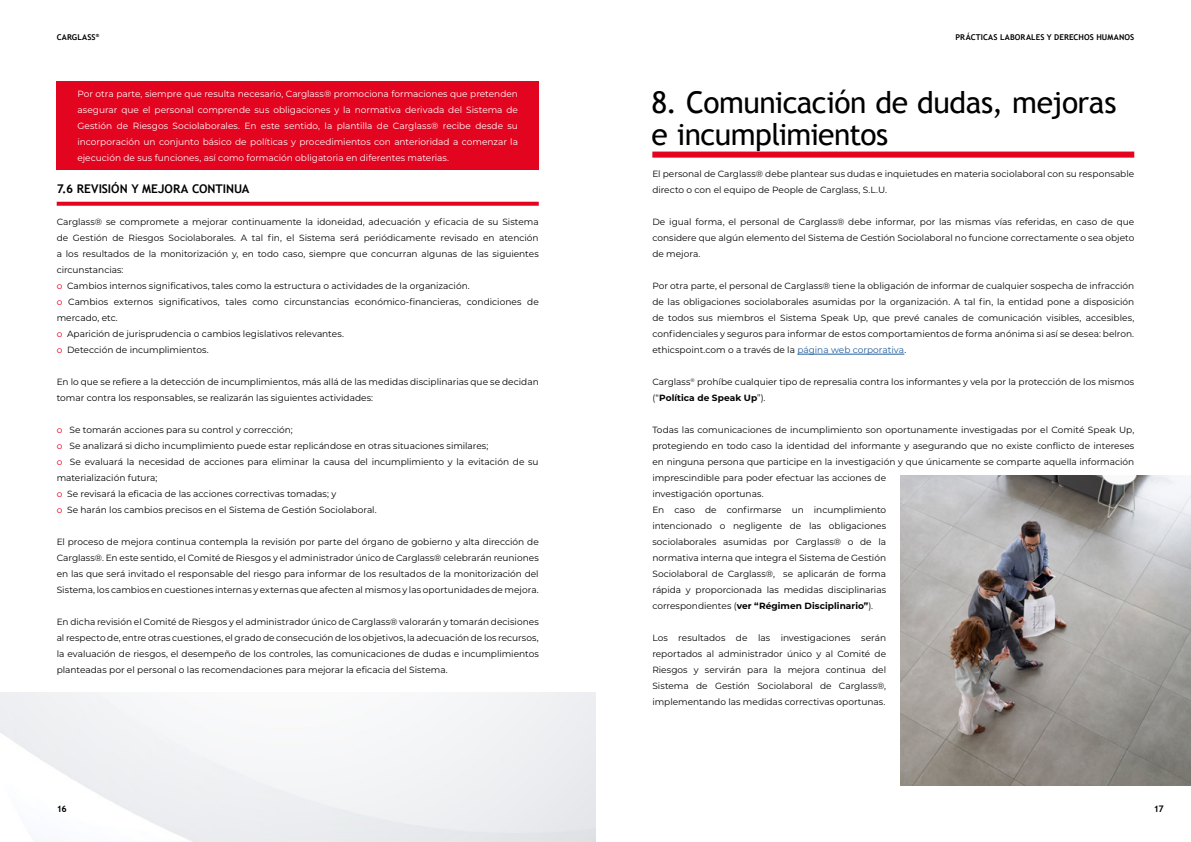
<style>
.page{position:relative;width:1191px;height:842px;background:#fff}
.page>*{position:absolute;margin:0;border:0;box-sizing:border-box;transform-origin:0 0}
.t1{font:30px/32px "Trebuchet MS";letter-spacing:-.02em;color:#000}
.t2{font:700 12px "Trebuchet MS";color:#000}
.t3{font:9px/16px "Montserrat";color:#000}
.t4{font:100 9px/16px "Montserrat";color:#000}
.t5{font:9px/16px "Montserrat";color:#fff;text-align:justify}
.t6{font:700 9px "Trebuchet MS";color:#000}
.t7{font:700 8px "Trebuchet MS";letter-spacing:.015em;color:#000}
.s1{color:#e30420}
.s2{font-weight:100}
.s3{font-weight:400;color:#e30420}
.s4{color:#215e9e}
.s5{font-weight:700}
</style>
<div class="page">
<div style="left:57px;top:81px;width:482px;height:89px;background:#e30420"></div>
<svg style="left:57px;top:202px;width:482px;height:4px;background:#e4142f"></svg>
<img style="left:900px;top:475px;width:291px;height:310px">
<div style="left:652px;top:152px;width:482px;height:6px;background:#e30420"></div>
<hr style="left:797px;top:354px;width:107px;height:1px;background:#215e9e">
<p class="t7" style="left:57px;top:32px;width:44px">CARGLASS<sup>®</sup></p>
<p class="t5" style="left:77px;top:86px;width:442px">Por otra parte, siempre que resulta necesario, Carglass® promociona formaciones que pretenden asegurar que el personal comprende sus obligaciones y la normativa derivada del Sistema de Gestión de Riesgos Sociolaborales. En este sentido, la plantilla de Carglass® recibe desde su incorporación un conjunto básico de políticas y procedimientos con anterioridad a comenzar la ejecución de sus funciones, así como formación obligatoria en diferentes materias.</p>
<h2 class="t2" style="left:57px;top:181px;width:194px">7.6 REVISIÓN Y MEJORA CONTINUA</h2>
<p class="t3" style="left:57px;top:214px;width:483px">Carglass® se compromete a mejorar continuamente la idoneidad, adecuación y eficacia de su Sistema de Gestión de Riesgos Sociolaborales. A tal fin, el Sistema será periódicamente revisado en atención a los resultados de la monitorización y, en todo caso, siempre que concurran algunas de las siguientes circunstancias:<br><span class="s1">o</span> <span class="s2">Cambios internos significativos, tales como la estructura o actividades de la organización.<br></span><span class="s1">o</span> <span class="s2">Cambios externos significativos, tales como circunstancias económico-financieras, condiciones de mercado, etc.<br></span><span class="s1">o</span> <span class="s2">Aparición de jurisprudencia o cambios legislativos relevantes.<br></span><span class="s1">o</span> <span class="s2">Detección de incumplimientos.</span></p>
<p class="t4" style="left:57px;top:374px;width:483px">En lo que se refiere a la detección de incumplimientos, más allá de las medidas disciplinarias que se decidan tomar contra los responsables, se realizarán las siguientes actividades:</p>
<p class="t4" style="left:57px;top:422px;width:483px"><span class="s3">o</span> Se tomarán acciones para su control y corrección;<br><span class="s3">o</span> Se analizará si dicho incumplimiento puede estar replicándose en otras situaciones similares;<br><span class="s3">o</span> Se evaluará la necesidad de acciones para eliminar la causa del incumplimiento y la evitación de su materialización futura;<br><span class="s3">o</span> Se revisará la eficacia de las acciones correctivas tomadas; y<br><span class="s3">o</span> Se harán los cambios precisos en el Sistema de Gestión Sociolaboral.</p>
<p class="t4" style="left:57px;top:534px;width:483px;text-align:justify">El proceso de mejora continua contempla la revisión por parte del órgano de gobierno y alta dirección de Carglass®. En este sentido, el Comité de Riesgos y el administrador único de Carglass® celebrarán reuniones en las que será invitado el responsable del riesgo para informar de los resultados de la monitorización del Sistema, los cambios en cuestiones internas y externas que afecten al mismos y las oportunidades de mejora.</p>
<p class="t4" style="left:57px;top:614px;width:483px;text-align:justify">En dicha revisión el Comité de Riesgos y el administrador único de Carglass® valorarán y tomarán decisiones al respecto de, entre otras cuestiones, el grado de consecución de los objetivos, la adecuación de los recursos, la evaluación de riesgos, el desempeño de los controles, las comunicaciones de dudas e incumplimientos planteadas por el personal o las recomendaciones para mejorar la eficacia del Sistema.</p>
<p class="t7" style="left:955px;top:32px;width:180px">PRÁCTICAS LABORALES Y DERECHOS HUMANOS</p>
<h1 class="t1" style="left:651px;top:87px;width:466px">8. Comunicación de dudas, mejoras e incumplimientos</h1>
<p class="t3" style="left:652px;top:166px;width:483px">El personal de Carglass® debe plantear sus dudas e inquietudes en materia sociolaboral con su responsable directo o con el equipo de People de Carglass, S.L.U.</p>
<p class="t3" style="left:652px;top:214px;width:483px;text-align:justify">De igual forma, el personal de Carglass® debe informar, por las mismas vías referidas, en caso de que considere que algún elemento del Sistema de Gestión Sociolaboral no funcione correctamente o sea objeto de mejora.</p>
<p class="t3" style="left:652px;top:278px;width:483px;text-align:justify">Por otra parte, el personal de Carglass® tiene la obligación de informar de cualquier sospecha de infracción de las obligaciones sociolaborales asumidas por la organización. A tal fin, la entidad pone a disposición de todos sus miembros el Sistema Speak Up, que prevé canales de comunicación visibles, accesibles, confidenciales y seguros para informar de estos comportamientos de forma anónima si así se desea: belron. ethicspoint.com o a través de la <span class="s4">página web corporativa</span>.</p>
<p class="t3" style="left:652px;top:374px;width:483px">Carglass<sup>®</sup> prohíbe cualquier tipo de represalia contra los informantes y vela por la protección de los mismos (“<span class="s5">Política de Speak Up</span>”).</p>
<p class="t3" style="left:652px;top:422px;width:483px">Todas las comunicaciones de incumplimiento son oportunamente investigadas por el Comité Speak Up, protegiendo en todo caso la identidad del informante y asegurando que no existe conflicto de intereses en ninguna persona que participe en la investigación y que únicamente se comparte aquella información imprescindible para poder efectuar las acciones de<br>investigación oportunas.<br>En caso de confirmarse un incumplimiento<br>intencionado o negligente de las obligaciones<br>sociolaborales asumidas por Carglass® o de la<br>normativa interna que integra el Sistema de Gestión<br>Sociolaboral de Carglass®, se aplicarán de forma<br>rápida y proporcionada las medidas disciplinarias<br>correspondientes (<span class="s5">ver “Régimen Disciplinario”</span>).</p>
<p class="t3" style="left:652px;top:630px;width:235px;text-align:justify">Los resultados de las investigaciones serán reportados al administrador único y al Comité de Riesgos y servirán para la mejora continua del Sistema de Gestión Sociolaboral de Carglass®, implementando las medidas correctivas oportunas.</p>
<p class="t6" style="left:57px;top:803px;width:12px">16</p>
<p class="t6" style="left:1153px;top:803px;width:11px">17</p>
</div>
